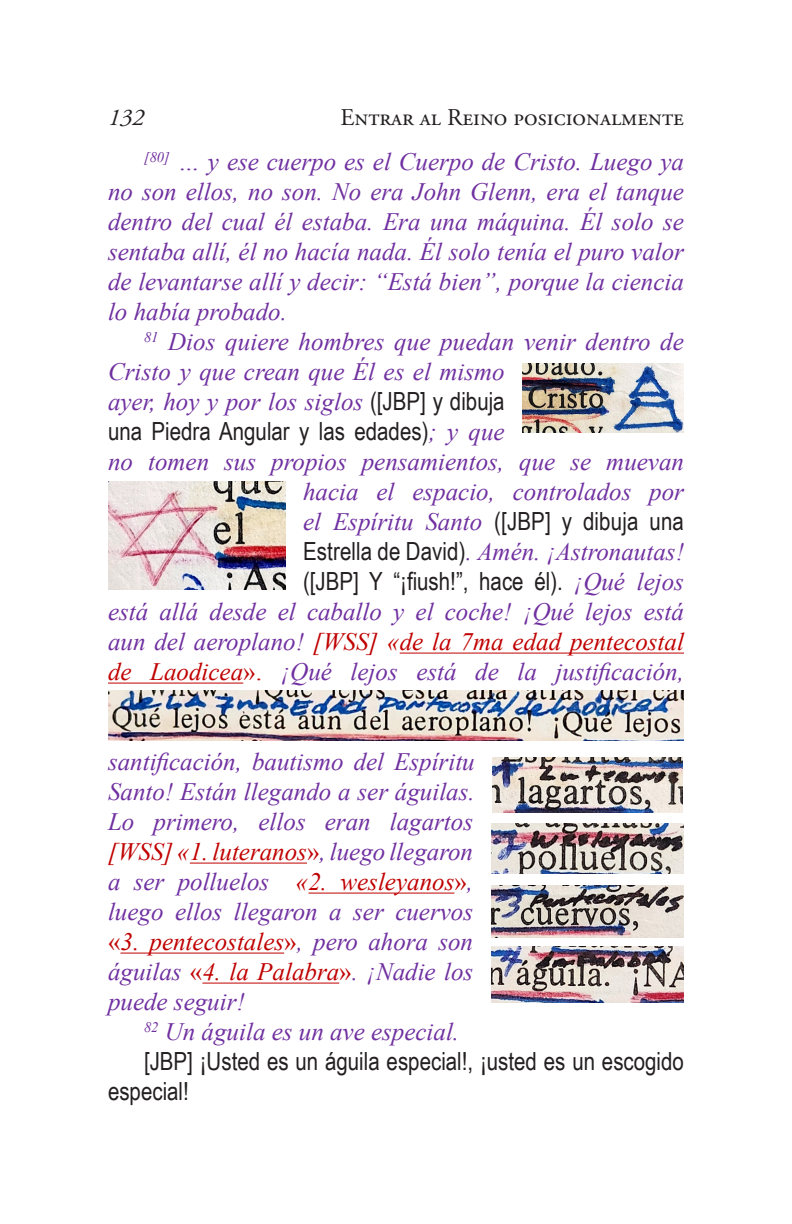
<style>
.page{position:relative;width:792px;height:1224px;background:#fff}
.page>*{position:absolute;margin:0;border:0;box-sizing:border-box;transform-origin:0 0}
.t1{font:italic 25px/30px "Times New Roman";color:#7030a0;text-align:justify}
.t2{font:25px/30px "Arial Narrow";color:#231f20}
.t3{font:italic 25px "Times New Roman";color:#c00000}
.t4{font:24px "Adobe Garamond Pro";color:#231f20}
.t5{font:italic 24px "Adobe Garamond Pro";color:#231f20}
.s1{font-family:"Arial Narrow";font-style:normal;color:#231f20}
.s2{font-family:"Times New Roman";font-style:italic;color:#7030a0}
.s3{color:#7030a0}
.s4{color:#c00000}
.s5{font-style:normal;color:#c00000}
</style>
<div class="page">
<hr style="left:400px;top:653px;width:284px;height:1px;background:#c00000">
<hr style="left:108px;top:683px;width:135px;height:1px;background:#c00000">
<hr style="left:190px;top:863px;width:117px;height:1px;background:#c00000">
<hr style="left:308px;top:893px;width:146px;height:1px;background:#c00000">
<hr style="left:120px;top:953px;width:164px;height:1px;background:#c00000">
<hr style="left:202px;top:983px;width:137px;height:1px;background:#c00000">
<img style="left:523px;top:364px;width:161px;height:69px">
<img style="left:108px;top:481px;width:177px;height:109px">
<img style="left:108px;top:690px;width:576px;height:51px">
<img style="left:493px;top:757px;width:189px;height:56px">
<img style="left:491px;top:823px;width:193px;height:50px">
<img style="left:491px;top:885px;width:193px;height:52px">
<img style="left:491px;top:947px;width:193px;height:55px">
<p class="t5" style="left:108px;top:103px;width:37px">132</p>
<p class="t4" style="left:340px;top:103px;width:345px">Entrar al Reino posicionalmente</p>
<p class="t1" style="left:108px;top:146px;width:578px;text-indent:36px"><sup>[80]</sup> … y ese cuerpo es el Cuerpo de Cristo. Luego ya no son ellos, no son. No era John Glenn, era el tanque dentro del cual él estaba. Era una máquina. Él solo se sentaba allí, él no hacía nada. Él solo tenía el puro valor de levantarse allí y decir: “Está bien”, porque la ciencia lo había probado.</p>
<p class="t1" style="left:144px;top:326px;width:541px"><sup>81</sup> Dios quiere hombres que puedan venir dentro de</p>
<p class="t1" style="left:108px;top:356px;width:398px">Cristo y que crean que Él es el mismo</p>
<p class="t1" style="left:108px;top:386px;width:398px">ayer, hoy y por los siglos <span class="s1">([JBP] y dibuja</span></p>
<p class="t2" style="left:108px;top:416px;width:398px">una Piedra Angular y las edades)<span class="s2">; y que</span></p>
<p class="t1" style="left:108px;top:446px;width:578px">no tomen sus propios pensamientos, que se muevan</p>
<p class="t1" style="left:303px;top:476px;width:382px">hacia el espacio, controlados por</p>
<p class="t2" style="left:303px;top:506px;width:382px"><span class="s2">el Espíritu Santo</span> ([JBP] y dibuja una</p>
<p class="t1" style="left:303px;top:536px;width:382px"><span class="s1">Estrella de David)</span>. Amén. ¡Astronautas!</p>
<p class="t2" style="left:303px;top:566px;width:382px">([JBP] Y “¡fiush!”, hace él). <span class="s2">¡Qué lejos</span></p>
<p class="t1" style="left:108px;top:596px;width:578px">está allá desde el caballo y el coche! ¡Qué lejos está</p>
<p class="t3" style="left:108px;top:625px;width:577px"><span class="s3">aun del aeroplano!</span> [WSS] «de la 7ma edad pentecostal</p>
<p class="t1" style="left:108px;top:656px;width:578px"><span class="s4">de Laodicea</span><span class="s5">».</span> ¡Qué lejos está de la justificación,</p>
<p class="t1" style="left:108px;top:746px;width:368px">santificación, bautismo del Espíritu Santo! Están llegando a ser águilas.<br>Lo primero, ellos eran lagartos <span class="s4">[WSS] «1. luteranos</span><span class="s5">»</span>, luego llegaron a ser polluelos <span class="s4">«2. wesleyanos</span><span class="s5">»</span>, luego ellos llegaron a ser cuervos <span class="s5">«</span><span class="s4">3. pentecostales</span><span class="s5">»</span>, pero ahora son águilas <span class="s5">«</span><span class="s4">4. la Palabra</span><span class="s5">»</span>. ¡Nadie los puede seguir!</p>
<p class="t1" style="left:144px;top:1016px;width:317px"><sup>82</sup> Un águila es un ave especial.</p>
<p class="t2" style="left:108px;top:1046px;width:578px;text-indent:36px">[JBP] ¡Usted es un águila especial!, ¡usted es un escogido especial!</p>
</div>
